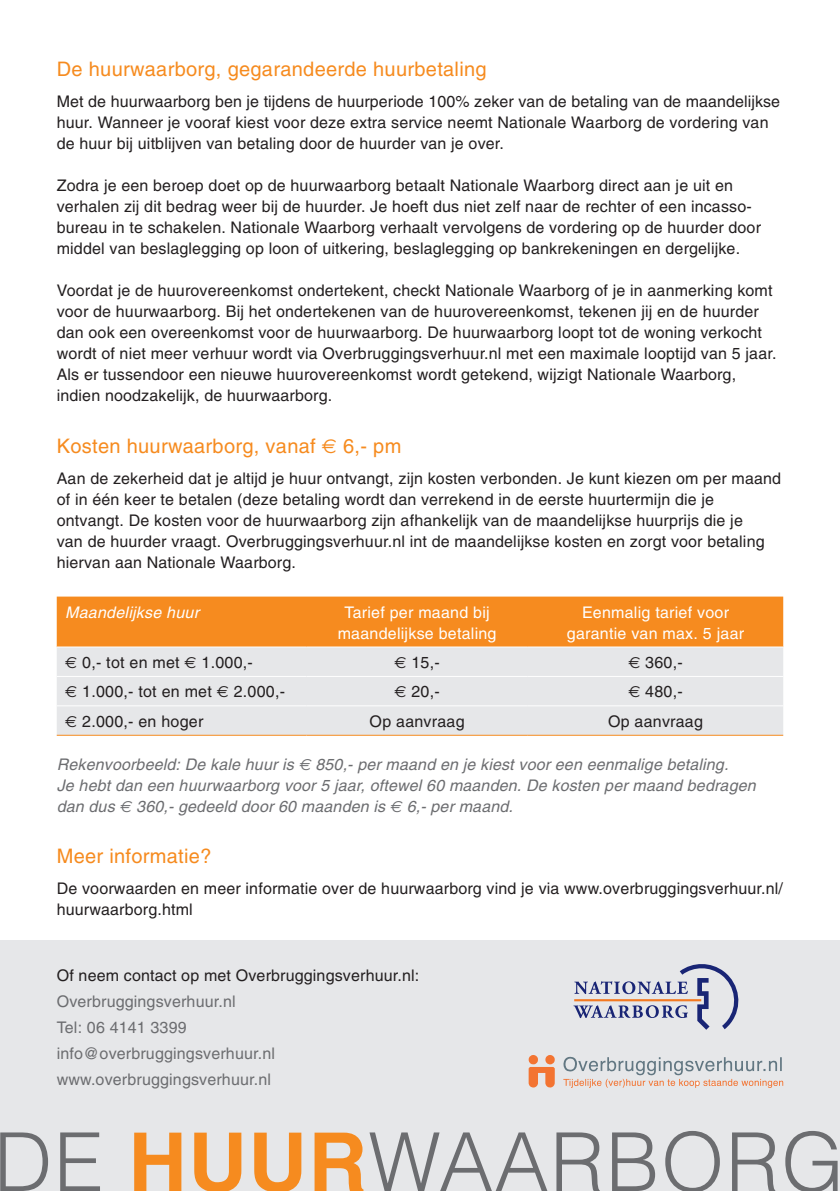
<style>
.page{position:relative;width:840px;height:1191px;background:#fff}
.page>*{position:absolute;margin:0;border:0;box-sizing:border-box;transform-origin:0 0}
.t1{font:300 81.4px "Helvetica";letter-spacing:.015em;color:#6c6d70}
.t2{font:20px "Helvetica";letter-spacing:.015em;color:#f68b1f}
.t3{font:16px/21px "Helvetica";letter-spacing:.01em;color:#231f20}
.t4{font:italic 16px/21px "Helvetica";letter-spacing:.01em;color:#6c6d70}
.t5{font:16px/26px "Helvetica";letter-spacing:.01em;color:#6c6d70}
.t6{font:16px/21px "Helvetica";letter-spacing:.015em;color:#fff;text-align:center}
.t7{font:italic 16px "Helvetica";letter-spacing:.015em;color:#fff}
.s1{font-family:"Euro Sans"}
.s2{font-weight:700;color:#f68b1f}
</style>
<div class="page">
<div style="left:0;top:941px;width:839px;height:250px;background:#e6e7e9"></div>
<div style="left:57px;top:596px;width:725px;height:50px;background:#f68b1f"></div>
<div style="left:57px;top:647px;width:725px;height:87px;background:#e6e7e9"></div>
<hr style="left:57px;top:734px;width:249px;height:1px;background:#f68b1f">
<hr style="left:306px;top:734px;width:221px;height:1px;background:#f68b1f">
<hr style="left:527px;top:734px;width:255px;height:1px;background:#f68b1f">
<hr style="left:57px;top:676px;width:249px;height:1px;background:#fff">
<hr style="left:306px;top:676px;width:221px;height:1px;background:#fff">
<hr style="left:527px;top:676px;width:255px;height:1px;background:#fff">
<hr style="left:57px;top:705px;width:249px;height:1px;background:#fff">
<hr style="left:306px;top:705px;width:221px;height:1px;background:#fff">
<hr style="left:527px;top:705px;width:255px;height:1px;background:#fff">
<svg style="left:528px;top:1055px;width:26px;height:32px"></svg>
<svg style="left:563px;top:1056px;width:219px;height:32px"></svg>
<svg style="left:573px;top:964px;width:165px;height:65px"></svg>
<p class="t2" style="left:57px;top:58px;width:431px">De huurwaarborg, gegarandeerde huurbetaling</p>
<p class="t3" style="left:57px;top:91px;width:724px">Met de huurwaarborg ben je tijdens de huurperiode 100% zeker van de betaling van de maandelijkse huur. Wanneer je vooraf kiest voor deze extra service neemt Nationale Waarborg de vordering van de huur bij uitblijven van betaling door de huurder van je over.</p>
<p class="t3" style="left:57px;top:175px;width:705px">Zodra je een beroep doet op de huurwaarborg betaalt Nationale Waarborg direct aan je uit en verhalen zij dit bedrag weer bij de huurder. Je hoeft dus niet zelf naar de rechter of een incasso&shy;bureau in te schakelen. Nationale Waarborg verhaalt vervolgens de vordering op de huurder door middel van beslaglegging op loon of uitkering, beslaglegging op bankrekeningen en dergelijke.</p>
<p class="t3" style="left:57px;top:280px;width:720px">Voordat je de huurovereenkomst ondertekent, checkt Nationale Waarborg of je in aanmerking komt voor de huurwaarborg. Bij het ondertekenen van de huurovereenkomst, tekenen jij en de huurder dan ook een overeenkomst voor de huurwaarborg. De huurwaarborg loopt tot de woning verkocht wordt of niet meer verhuur wordt via Overbruggingsverhuur.nl met een maximale looptijd van 5 jaar.<br>Als er tussendoor een nieuwe huurovereenkomst wordt getekend, wijzigt Nationale Waarborg, indien noodzakelijk, de huurwaarborg.</p>
<p class="t2" style="left:57px;top:434px;width:346px">Kosten huurwaarborg, vanaf <span class="s1">€</span> 6,- pm</p>
<p class="t3" style="left:57px;top:467px;width:725px">Aan de zekerheid dat je altijd je huur ontvangt, zijn kosten verbonden. Je kunt kiezen om per maand of in één keer te betalen (deze betaling wordt dan verrekend in de eerste huurtermijn die je ontvangt. De kosten voor de huurwaarborg zijn afhankelijk van de maandelijkse huurprijs die je<br>van de huurder vraagt. Overbruggingsverhuur.nl int de maandelijkse kosten en zorgt voor betaling hiervan aan Nationale Waarborg.</p>
<p class="t7" style="left:65px;top:602px;width:135px">Maandelijkse huur</p>
<p class="t6" style="left:337px;top:601px;width:160px">Tarief per maand bij maandelijkse betaling</p>
<p class="t6" style="left:566px;top:601px;width:179px">Eenmalig tarief voor garantie van max. 5 jaar</p>
<p class="t3" style="left:65px;top:652px;width:189px"><span class="s1">€</span> 0,- tot en met <span class="s1">€</span> 1.000,-</p>
<p class="t3" style="left:394px;top:652px;width:47px"><span class="s1">€</span> 15,-</p>
<p class="t3" style="left:628px;top:652px;width:56px"><span class="s1">€</span> 360,-</p>
<p class="t3" style="left:65px;top:681px;width:221px"><span class="s1">€</span> 1.000,- tot en met <span class="s1">€</span> 2.000,-</p>
<p class="t3" style="left:394px;top:681px;width:47px"><span class="s1">€</span> 20,-</p>
<p class="t3" style="left:628px;top:681px;width:56px"><span class="s1">€</span> 480,-</p>
<p class="t3" style="left:65px;top:710px;width:139px"><span class="s1">€</span> 2.000,- en hoger</p>
<p class="t3" style="left:369px;top:710px;width:96px">Op aanvraag</p>
<p class="t3" style="left:607px;top:710px;width:96px">Op aanvraag</p>
<p class="t4" style="left:57px;top:753px;width:700px">Rekenvoorbeeld: De kale huur is <span class="s1">€</span> 850,- per maand en je kiest voor een eenmalige betaling.<br>Je hebt dan een huurwaarborg voor 5 jaar, oftewel 60 maanden. De kosten per maand bedragen dan dus <span class="s1">€</span> 360,- gedeeld door 60 maanden is <span class="s1">€</span> 6,- per maand.</p>
<p class="t2" style="left:57px;top:844px;width:156px">Meer informatie?</p>
<p class="t3" style="left:57px;top:877px;width:727px">De voorwaarden en meer informatie over de huurwaarborg vind je via www.overbruggingsverhuur.nl/ huurwaarborg.html</p>
<p class="t3" style="left:57px;top:964px;width:364px">Of neem contact op met Overbruggingsverhuur.nl:</p>
<p class="t5" style="left:57px;top:988px;width:219px">Overbruggingsverhuur.nl<br>Tel: 06 4141 3399 info@overbruggingsverhuur.nl www.overbruggingsverhuur.nl</p>
<h1 class="t1" style="left:-6px;top:1111px;width:851px">DE <span class="s2">HUUR</span>WAARBORG</h1>
</div>
